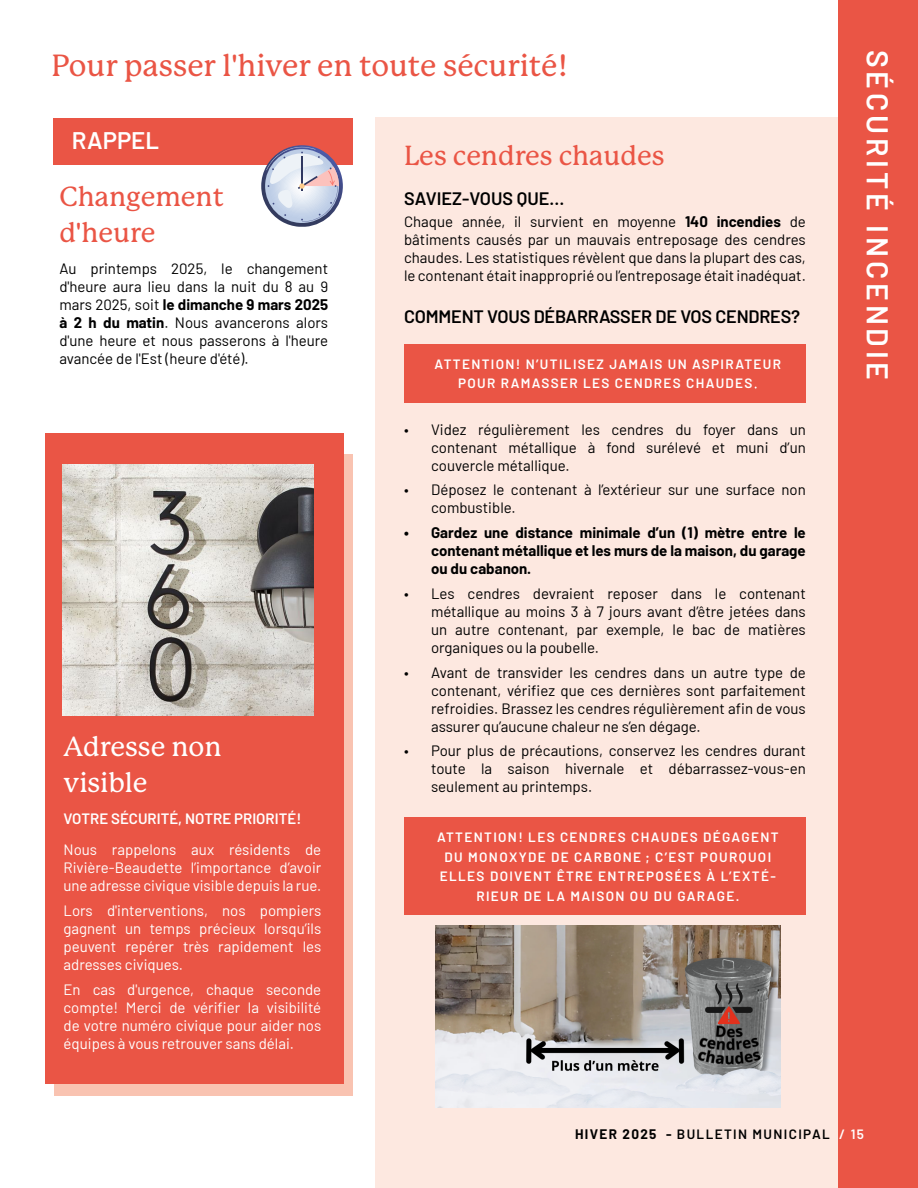
<style>
.page{position:relative;width:918px;height:1188px;background:#fff}
.page>*{position:absolute;margin:0;border:0;box-sizing:border-box;transform-origin:0 0}
.t1{font:500 30px "P Mackinac Pro";color:#ea5545}
.t2{font:600 30px "Barlow";letter-spacing:.13em;color:#fff}
.t3{font:500 27px/36px "P Mackinac Pro";color:#ea5545}
.t4{font:500 27px/36px "P Mackinac Pro";color:#fff}
.t5{font:600 24px "Barlow";color:#fff}
.t6{font:600 18px "Barlow";letter-spacing:-.01em;color:#000}
.t7{font:15px/18px "Barlow";color:#000;text-align:justify}
.t8{font:15px/18px "Barlow";color:#fff;text-align:justify}
.t9{font:700 15px/18px "Barlow";color:#000;text-align:justify}
.t10{font:600 15px "Barlow";color:#fff}
.t11{font:600 13.5px/19.5px "Barlow";letter-spacing:.1em;color:#fff;text-align:center}
.t12{font:600 13.5px "Barlow";letter-spacing:.1em;color:#000}
.s1{font-weight:700}
.s2{color:#fff}
</style>
<div class="page">
<div style="left:375px;top:118px;width:498px;height:1070px;background:#fde8e0"></div>
<div style="left:54px;top:454px;width:299px;height:642px;background:#f9c3b1"></div>
<div style="left:45px;top:433px;width:299px;height:650px;background:#ea5545"></div>
<div style="left:404px;top:344px;width:402px;height:59px;background:#ea5545"></div>
<div style="left:404px;top:818px;width:402px;height:97px;background:#ea5545"></div>
<img style="left:435px;top:926px;width:345px;height:181px">
<img style="left:62px;top:465px;width:252px;height:251px">
<div style="left:53px;top:118px;width:300px;height:46px;background:#ea5545"></div>
<svg style="left:261px;top:145px;width:82px;height:82px"></svg>
<div style="left:838px;top:0;width:80px;height:1188px;background:#ea5545"></div>
<h1 class="t1" style="left:51px;top:49px;width:518px">Pour passer l'hiver en toute sécurité!</h1>
<h3 class="t5" style="left:72px;top:123px;width:89px">RAPPEL</h3>
<h2 class="t3" style="left:59px;top:179px;width:166px">Changement d'heure</h2>
<p class="t7" style="left:59px;top:258px;width:270px">Au printemps 2025, le changement d'heure aura lieu dans la nuit du 8 au 9 mars 2025, soit <span class="s1">le dimanche 9 mars 2025 à 2 h du matin</span>. Nous avancerons alors d'une heure et nous passerons à l'heure avancée de l'Est (heure d'été).</p>
<h2 class="t4" style="left:64px;top:729px;width:159px">Adresse non visible</h2>
<p class="t10" style="left:64px;top:807px;width:239px">VOTRE SÉCURITÉ, NOTRE PRIORITÉ!</p>
<p class="t8" style="left:64px;top:840px;width:259px">Nous rappelons aux résidents de Rivière-Beaudette l’importance d’avoir une adresse civique visible depuis la rue.</p>
<p class="t8" style="left:64px;top:900px;width:259px">Lors d'interventions, nos pompiers gagnent un temps précieux lorsqu’ils peuvent repérer très rapidement les adresses civiques.</p>
<p class="t8" style="left:64px;top:979px;width:259px">En cas d'urgence, chaque seconde compte! Merci de vérifier la visibilité de votre numéro civique pour aider nos équipes à vous retrouver sans délai.</p>
<h2 class="t3" style="left:404px;top:138px;width:262px">Les cendres chaudes</h2>
<p class="t6" style="left:404px;top:186px;width:162px">SAVIEZ-VOUS QUE…</p>
<p class="t7" style="left:404px;top:211px;width:403px">Chaque année, il survient en moyenne <span class="s1">140 incendies</span> de bâtiments causés par un mauvais entreposage des cendres chaudes. Les statistiques révèlent que dans la plupart des cas, le contenant était inapproprié ou l’entreposage était inadéquat.</p>
<p class="t6" style="left:404px;top:304px;width:398px">COMMENT VOUS DÉBARRASSER DE VOS CENDRES?</p>
<p class="t11" style="left:435px;top:353px;width:348px">ATTENTION! N’UTILISEZ JAMAIS UN ASPIRATEUR<br>POUR RAMASSER LES CENDRES CHAUDES.</p>
<p class="t7" style="left:431px;top:419px;width:376px;text-indent:-27px">• Videz régulièrement les cendres du foyer dans un contenant métallique à fond surélevé et muni d’un couvercle métallique.</p>
<p class="t7" style="left:431px;top:480px;width:376px;text-indent:-27px">• Déposez le contenant à l’extérieur sur une surface non combustible.</p>
<p class="t9" style="left:431px;top:522px;width:376px;text-indent:-27px">• Gardez une distance minimale d’un (1) mètre entre le contenant métallique et les murs de la maison, du garage ou du cabanon.</p>
<p class="t7" style="left:431px;top:583px;width:376px;text-indent:-27px">• Les cendres devraient reposer dans le contenant métallique au moins 3 à 7 jours avant d’être jetées dans un autre contenant, par exemple, le bac de matières organiques ou la poubelle.</p>
<p class="t7" style="left:431px;top:662px;width:376px;text-indent:-27px">• Avant de transvider les cendres dans un autre type de contenant, vérifiez que ces dernières sont parfaitement refroidies. Brassez les cendres régulièrement afin de vous assurer qu’aucune chaleur ne s’en dégage.</p>
<p class="t7" style="left:431px;top:741px;width:376px;text-indent:-27px">• Pour plus de précautions, conservez les cendres durant toute la saison hivernale et débarrassez-vous-en seulement au printemps.</p>
<p class="t11" style="left:437px;top:827px;width:343px">ATTENTION! LES CENDRES CHAUDES DÉGAGENT DU MONOXYDE DE CARBONE ; C’EST POURQUOI ELLES DOIVENT ÊTRE ENTREPOSÉES À L’EXTÉ-RIEUR DE LA MAISON OU DU GARAGE.</p>
<h1 class="t2" style="left:900px;top:50px;width:332px;rotate:90deg">SÉCURITÉ INCENDIE</h1>
<p class="t12" style="left:575px;top:1124px;width:290px"><span class="s1">HIVER 2025 -</span> BULLETIN MUNICIPAL <span class="s2">/ 15</span></p>
</div>
